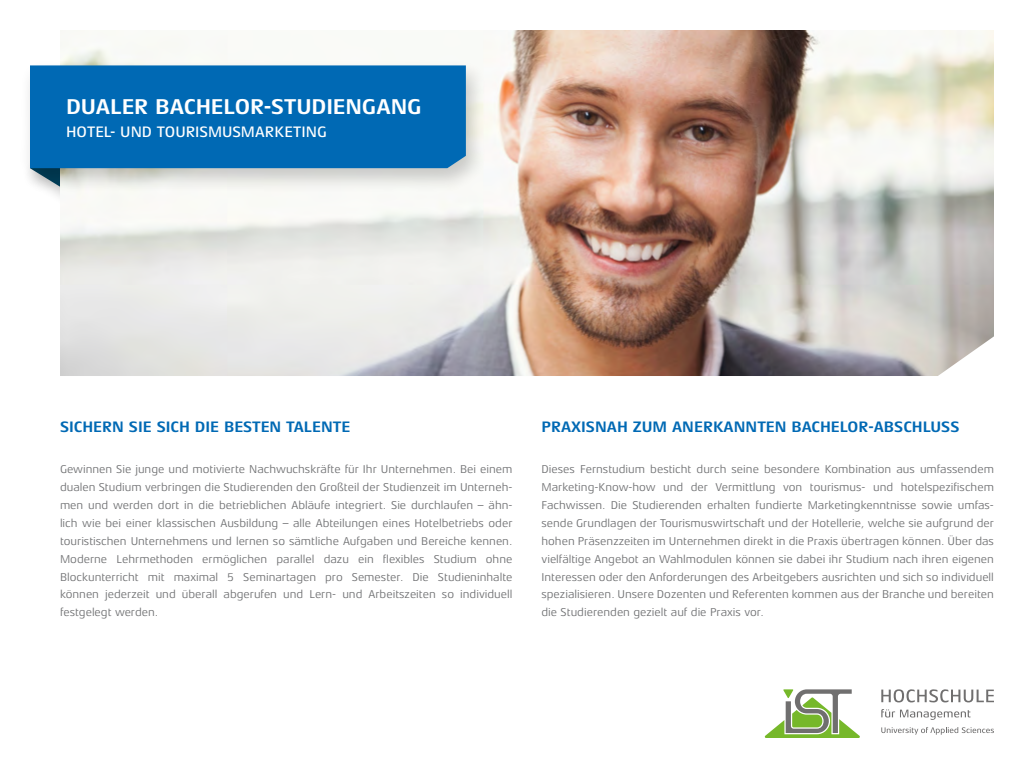
<style>
.page{position:relative;width:1024px;height:768px;background:#fff}
.page>*{position:absolute;margin:0;border:0;box-sizing:border-box;transform-origin:0 0}
.t1{font:700 21.8px "Aeonis LT Pro";letter-spacing:-.01em;color:#fff}
.t2{font:700 15.4px "Aeonis LT Pro";color:#0069b4}
.t3{font:500 15.4px "Aeonis LT Pro";color:#fff}
.t4{font:11.5px/18px "Aeonis LT Pro";color:#707173;text-align:justify}
</style>
<div class="page">
<svg style="left:881px;top:689px;width:113px;height:13px"></svg>
<svg style="left:881px;top:709px;width:90px;height:11px"></svg>
<svg style="left:881px;top:727px;width:113px;height:8px"></svg>
<svg style="left:765px;top:689px;width:95px;height:49px"></svg>
<img style="left:60px;top:30px;width:934px;height:346px">
<div style="left:19px;top:60px;width:468px;height:134px;background:#000;opacity:.2"></div>
<div style="left:30px;top:65px;width:436px;height:103px;background:#0069b4"></div>
<h1 class="t1" style="left:66px;top:94px;width:357px">DUALER BACHELOR-STUDIENGANG</h1>
<h2 class="t3" style="left:66px;top:123px;width:262px">HOTEL- UND TOURISMUSMARKETING</h2>
<h2 class="t2" style="left:60px;top:418px;width:292px">SICHERN SIE SICH DIE BESTEN TALENTE</h2>
<p class="t4" style="left:60px;top:460px;width:454px">Gewinnen Sie junge und motivierte Nachwuchskräfte für Ihr Unternehmen. Bei einem dualen Studium verbringen die Studierenden den Großteil der Studienzeit im Unterneh&shy;men und werden dort in die betrieblichen Abläufe integriert. Sie durchlaufen – ähn&shy;lich wie bei einer klassischen Ausbildung – alle Abteilungen eines Hotelbetriebs oder touristischen Unternehmens und lernen so sämtliche Aufgaben und Bereiche kennen.<br>Moderne Lehrmethoden ermöglichen parallel dazu ein flexibles Studium ohne Blockunterricht mit maximal 5 Seminartagen pro Semester. Die Studieninhalte können jederzeit und überall abgerufen und Lern- und Arbeitszeiten so individuell festgelegt werden.</p>
<h2 class="t2" style="left:542px;top:418px;width:420px">PRAXISNAH ZUM ANERKANNTEN BACHELOR-ABSCHLUSS</h2>
<p class="t4" style="left:542px;top:460px;width:454px">Dieses Fernstudium besticht durch seine besondere Kombination aus umfassendem Marketing-Know-how und der Vermittlung von tourismus- und hotelspezifischem Fachwissen. Die Studierenden erhalten fundierte Marketingkenntnisse sowie umfas&shy;sende Grundlagen der Tourismuswirtschaft und der Hotellerie, welche sie aufgrund der hohen Präsenzzeiten im Unternehmen direkt in die Praxis übertragen können. Über das vielfältige Angebot an Wahlmodulen können sie dabei ihr Studium nach ihren eigenen Interessen oder den Anforderungen des Arbeitgebers ausrichten und sich so individuell spezialisieren. Unsere Dozenten und Referenten kommen aus der Branche und bereiten die Studierenden gezielt auf die Praxis vor.</p>
</div>
